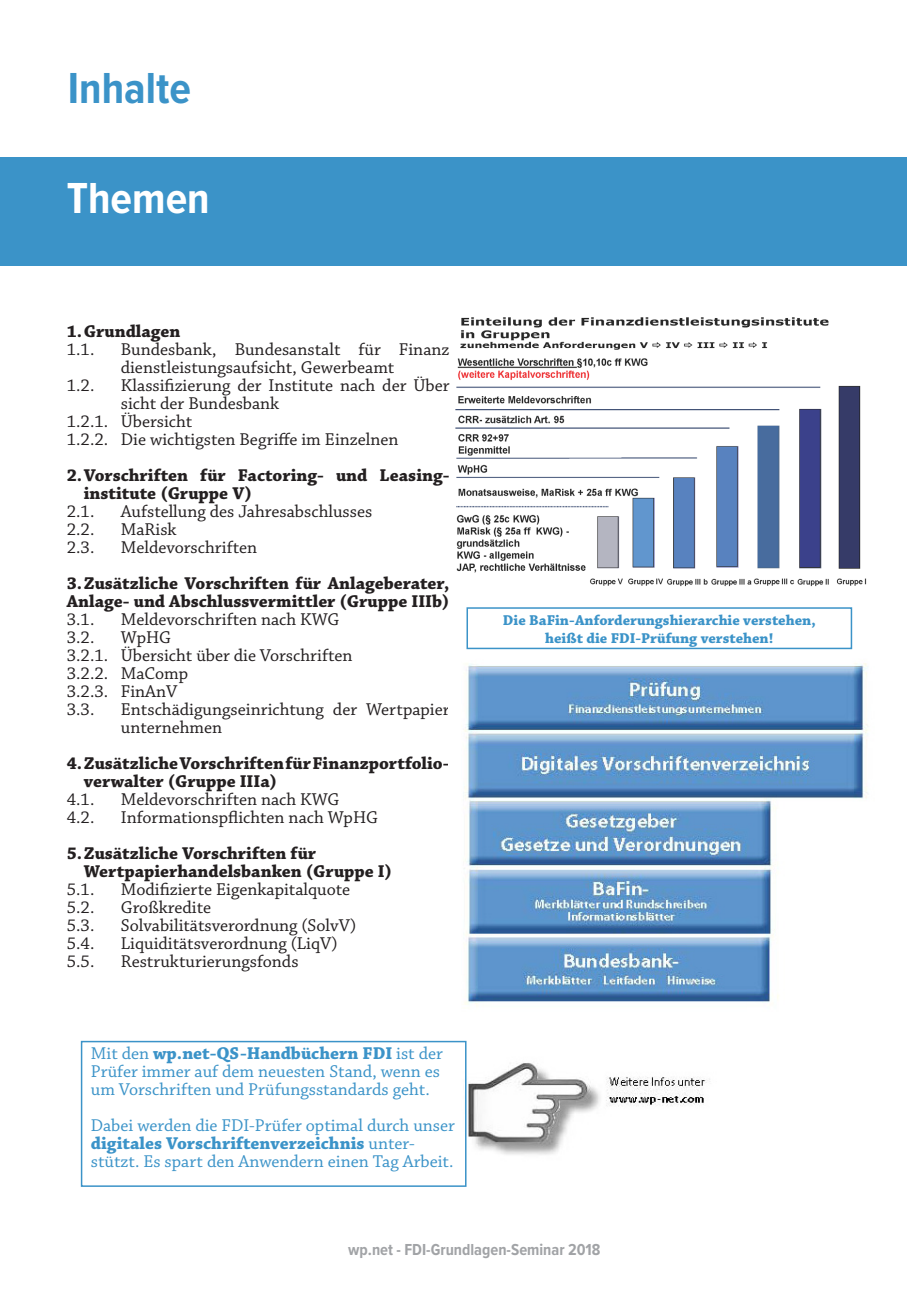
<style>
.page{position:relative;width:919px;height:1289px;background:#fff}
.page>*{position:absolute;margin:0;border:0;box-sizing:border-box;transform-origin:0 0}
.Überschrift_1b{font:700 45px "Proxima Nova Cond";color:#3b93c8}
.Überschrift_1c{font:700 45px "Proxima Nova Cond";color:#fff}
.Fließtext_fett{font:18px/18px "Chaparral Pro";color:#231f20}
.Fließtext_fett-2{font:700 18px/18px "Chaparral Pro";color:#231f20}
.Hervorhebung{font:18px/18px "Chaparral Pro";color:#3b93c8}
.t1{font:700 16.5px "Proxima Nova Cond";color:#a1a3a6}
.Hervorhebung-2{font:700 15px/18px "Chaparral Pro";color:#3b93c8;text-align:center}
.s1{font-weight:700}
</style>
<div class="page">
<div style="left:0;top:157px;width:906px;height:109px;background:#3b93c8"></div>
<img style="left:449px;top:663px;width:419px;height:524px">
<img style="left:455px;top:317px;width:412px;height:270px">
<div style="left:466px;top:607px;width:386px;height:42px;border:2px solid #3b93c8"></div>
<div style="left:81px;top:1040px;width:385px;height:146px;border:2px solid #3b93c8"></div>
<p class="Überschrift_1b" style="left:68px;top:61px;width:125px">Inhalte</p>
<p class="Überschrift_1c" style="left:67px;top:172px;width:144px">Themen</p>
<p class="Fließtext_fett-2" style="left:67px;top:323px;width:115px">1.Grundlagen</p>
<p class="Fließtext_fett" style="left:67px;top:341px;width:29px">1.1.</p>
<p class="Fließtext_fett" style="left:121px;top:341px;width:330px">Bundesbank, Bundesanstalt für Finanz dienstleistungsaufsicht, Gewerbeamt</p>
<p class="Fließtext_fett" style="left:67px;top:377px;width:29px">1.2.</p>
<p class="Fließtext_fett" style="left:121px;top:377px;width:330px">Klassifizierung der Institute nach der Über sicht der Bundesbank</p>
<p class="Fließtext_fett" style="left:67px;top:413px;width:127px">1.2.1. Übersicht</p>
<p class="Fließtext_fett" style="left:67px;top:431px;width:333px">1.2.2. Die wichtigsten Begriffe im Einzelnen</p>
<p class="Fließtext_fett-2" style="left:84px;top:467px;width:367px;text-indent:-17px">2.Vorschriften für Factoring- und Leasing&shy;institute (Gruppe V)</p>
<p class="Fließtext_fett" style="left:67px;top:503px;width:29px">2.1.</p>
<p class="Fließtext_fett" style="left:121px;top:503px;width:253px">Aufstellung des Jahresabschlusses</p>
<p class="Fließtext_fett" style="left:67px;top:521px;width:29px">2.2.</p>
<p class="Fließtext_fett" style="left:121px;top:521px;width:57px">MaRisk</p>
<p class="Fließtext_fett" style="left:67px;top:539px;width:29px">2.3.</p>
<p class="Fließtext_fett" style="left:121px;top:539px;width:138px">Meldevorschriften</p>
<p class="Fließtext_fett-2" style="left:67px;top:575px;width:384px">3.Zusätzliche Vorschriften für Anlageberater,<br>Anlage- und Abschlussvermittler (Gruppe IIIb)</p>
<p class="Fließtext_fett" style="left:67px;top:611px;width:29px">3.1.</p>
<p class="Fließtext_fett" style="left:121px;top:611px;width:220px">Meldevorschriften nach KWG</p>
<p class="Fließtext_fett" style="left:67px;top:629px;width:29px">3.2.</p>
<p class="Fließtext_fett" style="left:121px;top:629px;width:52px">WpHG</p>
<p class="Fließtext_fett" style="left:67px;top:647px;width:287px">3.2.1. Übersicht über die Vorschriften</p>
<p class="Fließtext_fett" style="left:67px;top:665px;width:123px">3.2.2. MaComp</p>
<p class="Fließtext_fett" style="left:67px;top:683px;width:112px">3.2.3. FinAnV</p>
<p class="Fließtext_fett" style="left:67px;top:701px;width:29px">3.3.</p>
<p class="Fließtext_fett" style="left:121px;top:701px;width:330px">Entschädigungseinrichtung der Wertpapier unternehmen</p>
<p class="Fließtext_fett-2" style="left:84px;top:755px;width:367px;text-indent:-17px">4. Zusätzliche Vorschriften für Finanzportfolio&shy;verwalter (Gruppe IIIa)</p>
<p class="Fließtext_fett" style="left:67px;top:791px;width:29px">4.1.</p>
<p class="Fließtext_fett" style="left:121px;top:791px;width:220px">Meldevorschriften nach KWG</p>
<p class="Fließtext_fett" style="left:67px;top:809px;width:29px">4.2.</p>
<p class="Fließtext_fett" style="left:121px;top:809px;width:259px">Informationspflichten nach WpHG</p>
<p class="Fließtext_fett-2" style="left:67px;top:845px;width:251px">5.Zusätzliche Vorschriften für</p>
<p class="Fließtext_fett-2" style="left:84px;top:863px;width:310px">Wertpapierhandelsbanken (Gruppe I)</p>
<p class="Fließtext_fett" style="left:67px;top:881px;width:29px">5.1.</p>
<p class="Fließtext_fett" style="left:121px;top:881px;width:231px">Modifizierte Eigenkapitalquote</p>
<p class="Fließtext_fett" style="left:67px;top:899px;width:29px">5.2.</p>
<p class="Fließtext_fett" style="left:121px;top:899px;width:92px">Großkredite</p>
<p class="Fließtext_fett" style="left:67px;top:917px;width:29px">5.3.</p>
<p class="Fließtext_fett" style="left:121px;top:917px;width:237px">Solvabilitätsverordnung (SolvV)</p>
<p class="Fließtext_fett" style="left:67px;top:935px;width:29px">5.4.</p>
<p class="Fließtext_fett" style="left:121px;top:935px;width:218px">Liquiditätsverordnung (LiqV)</p>
<p class="Fließtext_fett" style="left:67px;top:953px;width:29px">5.5.</p>
<p class="Fließtext_fett" style="left:121px;top:953px;width:179px">Restrukturierungsfonds</p>
<p class="Hervorhebung" style="left:91px;top:1044px;width:353px">Mit den <span class="s1">wp.net-QS-Handbüchern FDI</span> ist der<br>Prüfer immer auf dem neuesten Stand, wenn es um Vorschriften und Prüfungsstandards geht.</p>
<p class="Hervorhebung" style="left:91px;top:1116px;width:365px">Dabei werden die FDI-Prüfer optimal durch unser <span class="s1">digitales Vorschriftenverzeichnis</span> unter&shy;stützt. Es spart den Anwendern einen Tag Arbeit.</p>
<p class="Hervorhebung-2" style="left:503px;top:611px;width:314px">Die BaFin-Anforderungshierarchie verstehen, heißt die FDI-Prüfung verstehen!</p>
<p class="t1" style="left:348px;top:1239px;width:254px">wp.net - FDI-Grundlagen-Seminar 2018</p>
</div>
